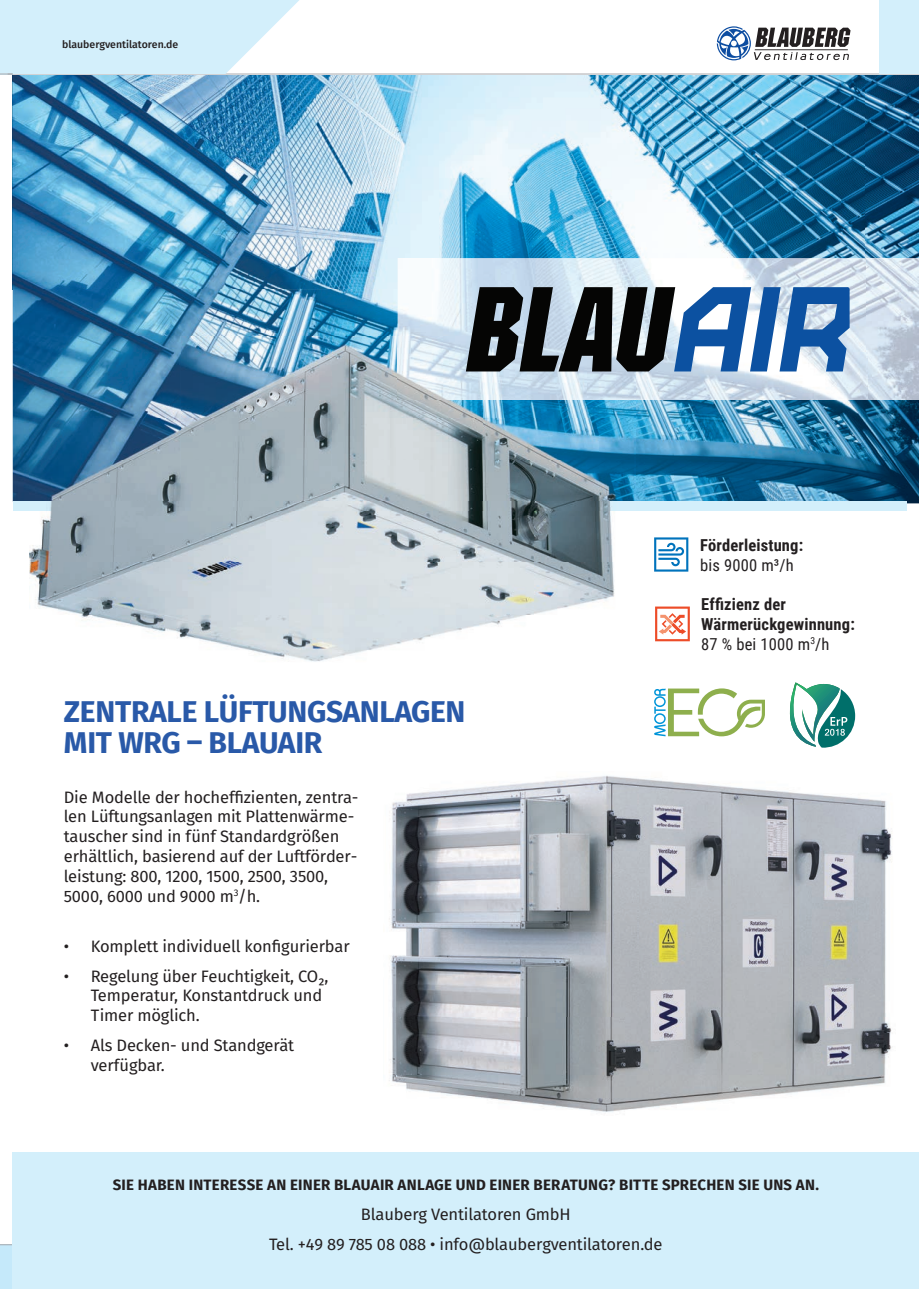
<style>
.page{position:relative;width:919px;height:1289px;background:#fff}
.page>*{position:absolute;margin:0;border:0;box-sizing:border-box;transform-origin:0 0}
.t1{font:700 30px/31.5px "Fira Sans";letter-spacing:-.01em;color:#2959a8}
.t2{font:16.5px/19.8px "Fira Sans";letter-spacing:-.01em;color:#231f20}
.t3{font:700 16.5px/19.8px "Roboto Condensed";letter-spacing:.01em;color:#231f20}
.t4{font:16.5px "Roboto Condensed";letter-spacing:.01em;color:#231f20}
.t5{font:700 15px "Fira Sans";letter-spacing:.015em;color:#231f20}
.t6{font:500 10.5px "Fira Sans";color:#231f20}
.s1{font-weight:400}
</style>
<div class="page">
<div style="left:0;top:1244px;width:13px;height:44px;background:#c5e9fa"></div>
<svg style="left:0;top:1244px;width:13px;height:1px"></svg>
<hr style="left:8px;top:74px;width:910px;height:1px;background:#a8a9ad">
<div style="left:13px;top:1152px;width:905px;height:136px;background:#d3effb"></div>
<svg style="left:654px;top:688px;width:111px;height:48px"></svg>
<svg style="left:789px;top:682px;width:66px;height:65px"></svg>
<img style="left:389px;top:775px;width:503px;height:337px">
<img style="left:13px;top:75px;width:426px;height:214px">
<img style="left:439px;top:75px;width:479px;height:183px">
<img style="left:13px;top:289px;width:385px;height:53px">
<img style="left:13px;top:342px;width:17px;height:159px">
<img style="left:635px;top:400px;width:283px;height:103px">
<div style="left:13px;top:501px;width:893px;height:9px;background:#d3effb"></div>
<img style="left:398px;top:258px;width:468px;height:94px">
<img style="left:866px;top:258px;width:52px;height:142px">
<img style="left:635px;top:352px;width:232px;height:48px">
<img style="left:30px;top:336px;width:368px;height:41px">
<img style="left:30px;top:377px;width:454px;height:42px">
<img style="left:484px;top:400px;width:151px;height:19px">
<img style="left:30px;top:419px;width:605px;height:243px">
<img style="left:398px;top:336px;width:237px;height:64px">
<svg style="left:466px;top:287px;width:383px;height:84px;background:#576e87"></svg>
<svg style="left:655px;top:606px;width:34px;height:35px"></svg>
<svg style="left:654px;top:537px;width:34px;height:34px"></svg>
<div style="left:878px;top:0;width:40px;height:74px;background:#d3effb"></div>
<svg style="left:0;top:0;width:310px;height:75px;background:#d9f0fa"></svg>
<svg style="left:716px;top:26px;width:134px;height:34px"></svg>
<p class="t6" style="left:62px;top:36px;width:118px">blaubergventilatoren.de</p>
<h1 class="t1" style="left:64px;top:697px;width:403px">ZENTRALE LÜFTUNGSANLAGEN<br>MIT WRG – BLAUAIR</h1>
<p class="t2" style="left:64px;top:788px;width:296px">Die Modelle der hocheffizienten, zentra&shy;len Lüftungsanlagen mit Plattenwärme&shy;tauscher sind in fünf Standardgrößen erhältlich, basierend auf der Luftförder&shy;leistung: 800, 1200, 1500, 2500, 3500, 5000, 6000 und 9000 m<sup>3</sup>/h.</p>
<p class="t2" style="left:64px;top:937px;width:287px">• Komplett individuell konfigurierbar</p>
<p class="t2" style="left:91px;top:967px;width:239px;text-indent:-27px">• Regelung über Feuchtigkeit, CO₂,<br>Temperatur, Konstantdruck und<br>Timer möglich.</p>
<p class="t2" style="left:91px;top:1036px;width:205px;text-indent:-27px">• Als Decken- und Standgerät verfügbar.</p>
<p class="t3" style="left:700px;top:534px;width:104px">Förderleistung:</p>
<p class="t4" style="left:700px;top:553px;width:95px">bis 9000 m³/h</p>
<p class="t3" style="left:701px;top:593px;width:155px">Effizienz der<br>Wärmerückgewinnung:<br><span class="s1">87 % bei 1000 m</span><sup>3</sup><span class="s1">/h</span></p>
<p class="t5" style="left:113px;top:1174px;width:707px">SIE HABEN INTERESSE AN EINER BLAUAIR ANLAGE UND EINER BERATUNG? BITTE SPRECHEN SIE UNS AN.</p>
<p class="t2" style="left:269px;top:1200px;width:395px;line-height:30px;text-align:center">Blauberg Ventilatoren GmbH<br>Tel. +49 89 785 08 088 • info@blaubergventilatoren.de</p>
</div>
